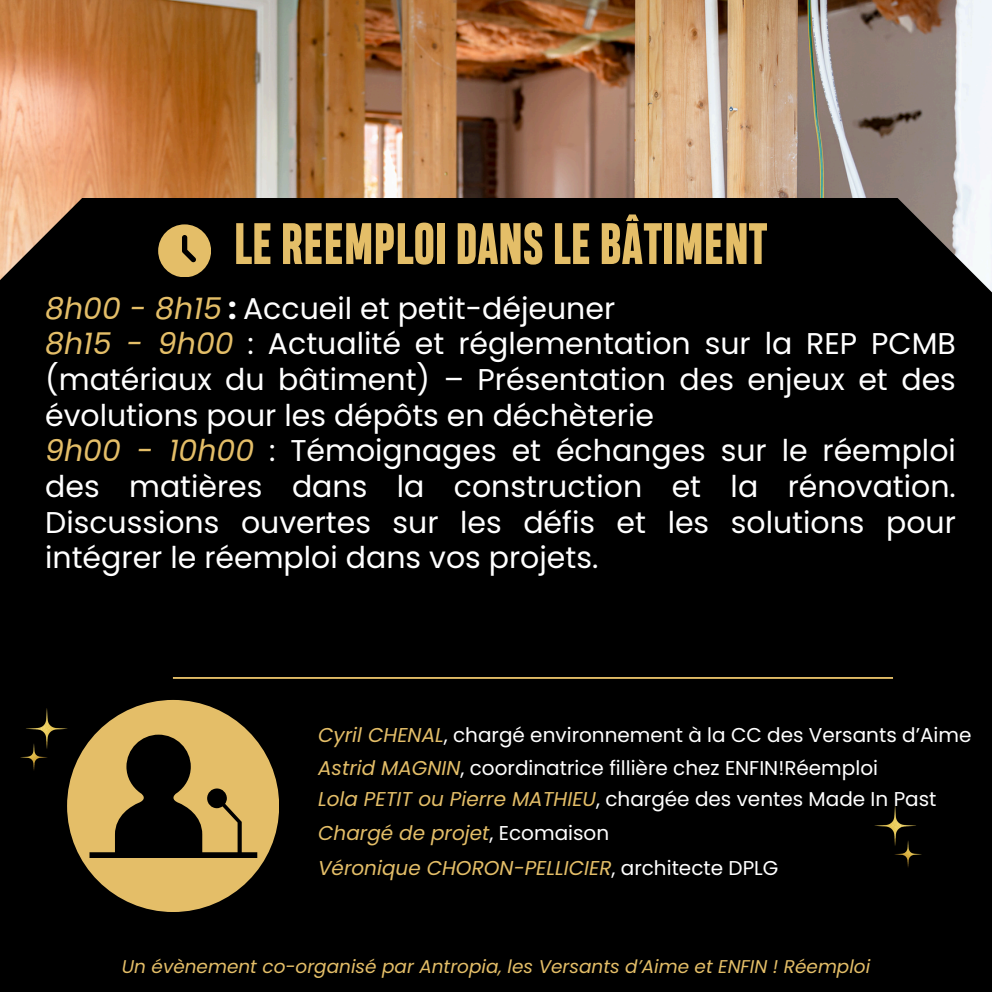
<style>
.page{position:relative;width:992px;height:992px;background:#fff}
.page>*{position:absolute;margin:0;border:0;box-sizing:border-box;transform-origin:0 0}
.t1{font:700 expanded 55px "Heading Compressed Pro";color:#e4be68}
.t2{font:30px/35.5px "Poppins";color:#fff}
.t3{font:20px "Poppins";color:#fff}
.t4{font:italic 20px "Poppins";color:#e4be68}
.t5{font:italic 18.5px "Poppins";color:#e4be68}
.s1{font-style:italic;color:#e4be68}
.s2{font-weight:700}
.s3{font-style:normal;color:#fff}
</style>
<div class="page">
<img style="left:0;top:0;width:992px;height:198px">
<div style="left:0;top:198px;width:992px;height:794px;background:#000"></div>
<hr style="left:173px;top:677px;width:720px;height:2px;background:#e4be68">
<svg style="left:158px;top:224px;width:53px;height:53px"></svg>
<img style="left:874px;top:805px;width:47px;height:62px">
<img style="left:21px;top:708px;width:46px;height:62px">
<svg style="left:67px;top:700px;width:212px;height:211px;fill:#e4be68"></svg>
<p class="t1" style="left:234px;top:222px;width:535px">LE REEMPLOI DANSLE BÂTIMENT</p>
<h1 class="t2" style="left:45px;top:291px;width:912px"><span class="s1">8h00 - 8h15</span> <span class="s2">:</span> Accueil et petit-déjeuner<br><span class="s1">8h15 - 9h00</span> : Actualité et réglementation sur la REP PCMB (matériaux du bâtiment) – Présentation des enjeux et des évolutions pour les dépôts en déchèterie<br><span class="s1">9h00 - 10h00</span> : Témoignages et échanges sur le réemploi des matières dans la construction et la rénovation.<br>Discussions ouvertes sur les défis et les solutions pour intégrer le réemploi dans vos projets.</h1>
<p class="t3" style="left:318px;top:721px;width:655px"><span class="s1">Cyril CHENAL</span>, chargé environnement à la CC des Versants d’Aime</p>
<p class="t3" style="left:318px;top:754px;width:561px"><span class="s1">Astrid MAGNIN</span>, coordinatrice fillière chez ENFIN!Réemploi</p>
<p class="t3" style="left:318px;top:785px;width:620px"><span class="s1">Lola PETIT ou Pierre MATHIEU</span>, chargée des ventes Made In Past</p>
<p class="t4" style="left:318px;top:819px;width:292px">Chargé de projet<span class="s3">, Ecomaison</span></p>
<p class="t4" style="left:318px;top:854px;width:462px">Véronique CHORON-PELLICIER<span class="s3">, architecte DPLG</span></p>
<h2 class="t5" style="left:122px;top:953px;width:750px">Un évènement co-organisé par Antropia, les Versants d’Aime et ENFIN ! Réemploi</h2>
</div>
